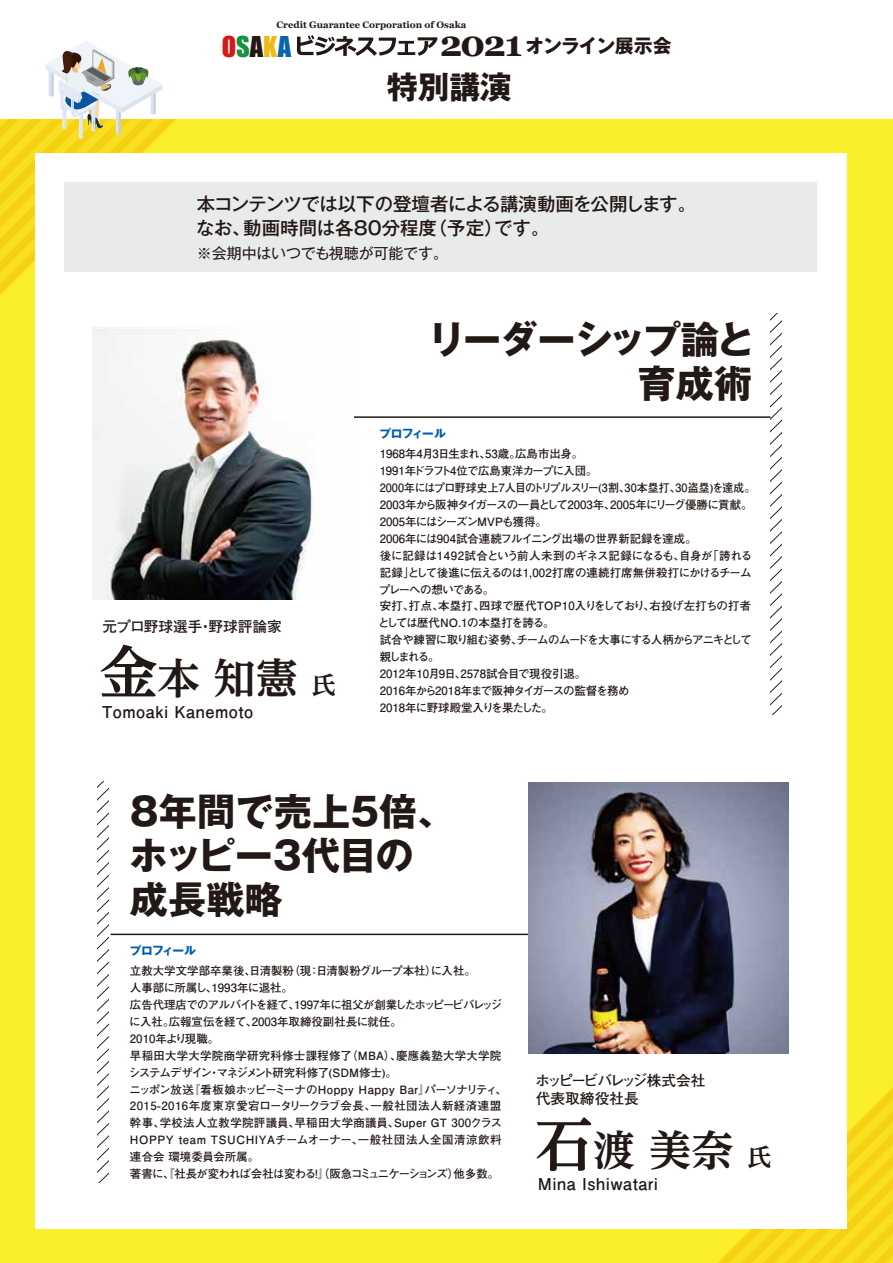
<style>
.page{position:relative;width:893px;height:1263px;background:#fff}
.page>*{position:absolute;margin:0;border:0;box-sizing:border-box;transform-origin:0 0}
.t1{font:700 58.05px "UD Reimin Pro";color:#221815}
.t2{font:700 42px "UD Reimin Pro";color:#221815}
.t3{font:700 38.25px/44.1px "Gothic MB101 Pro";color:#221815}
.t4{font:700 38.25px/44.1px "Gothic MB101 Pro";letter-spacing:-.04em;color:#221815;text-align:right}
.t5{font:700 31.5px "Gothic MB101 Pro";color:#221815}
.t6{font:26.4px "Impact";color:#d71718}
.t7{font:700 18.9px "Gothic MB101 Pr 6 N";letter-spacing:-.055em;color:#231815}
.t8{font:500 18.45px/24px "Gothic MB101 Pro";letter-spacing:-.005em;color:#221815}
.t9{font:700 16.35px "Futo Go B101 Pro";letter-spacing:.03em;color:#221815}
.t10{font:15px "Gothic MB101 Pro";letter-spacing:-.015em;color:#221815}
.t11{font:700 14.7px/17.7px "Futo Go B101 Pro";letter-spacing:-.03em;color:#221815}
.t12{font:700 14.7px "Futo Go B101 Pro";color:#221815}
.t13{font:700 11.7px "Gothic MB101 Pro";letter-spacing:-.055em;color:#005bac}
.t14{font:700 11.4px/17px "Futo Go B101 Pro";letter-spacing:-.035em;color:#221815}
.t15{font:700 11.4px/17px "Futo Go B101 Pro";color:#221815}
.t16{font:700 9.45px "Georgia";color:#231815}
.s1{color:#169244}
.s2{color:#231815}
.s3{color:#efb918}
.s4{color:#0d63aa}
.s5{font-family:"Georgia";font-size:36px}
.s6{font-size:24px}
</style>
<div class="page">
<div style="left:0;top:119px;width:893px;height:1144px;background:#faee2b"></div>
<div style="left:35px;top:153px;width:811px;height:1076px;background:#fff"></div>
<svg style="left:297px;top:35px;width:141px;height:21px"></svg>
<hr style="left:312px;top:416px;width:458px;height:2px;background:#221815">
<hr style="left:111px;top:934px;width:451px;height:1px;background:#221815">
<img style="left:92px;top:329px;width:261px;height:271px">
<svg style="left:718px;top:1087px;width:175px;height:176px"></svg>
<img style="left:528px;top:782px;width:261px;height:272px">
<svg style="left:770px;top:314px;width:12px;height:400px"></svg>
<svg style="left:98px;top:782px;width:11px;height:400px"></svg>
<svg style="left:0;top:41px;width:176px;height:254px"></svg>
<div style="left:64px;top:183px;width:753px;height:89px;background:#e9eaea"></div>
<p class="t16" style="left:277px;top:19px;width:191px">Credit Guarantee Corporation of Osaka</p>
<h3 class="t6" style="left:222px;top:26px;width:71px">O<span class="s1">S</span><span class="s2">A</span><span class="s3">K</span><span class="s4">A</span></h3>
<h3 class="t7" style="left:440px;top:30px;width:233px"><span class="s5">2021</span> オンライン展示会</h3>
<h3 class="t5" style="left:387px;top:60px;width:126px">特別講演</h3>
<h3 class="t8" style="left:196px;top:190px;width:502px">本コンテンツでは以下の登壇者による講演動画を公開します。なお、動画時間は各80分程度（予定）です。</h3>
<h3 class="t10" style="left:197px;top:241px;width:253px">※会期中はいつでも視聴が可能です。</h3>
<h3 class="t4" style="left:428px;top:313px;width:328px">リーダーシップ論と育成術</h3>
<p class="t12" style="left:102px;top:614px;width:181px">元プロ野球選手・野球評論家</p>
<h1 class="t1" style="left:99px;top:625px;width:60px">金</h1>
<h3 class="t9" style="left:102px;top:698px;width:153px">Tomoaki Kanemoto</h3>
<h2 class="t2" style="left:158px;top:644px;width:180px">本 知憲 <span class="s6">氏</span></h2>
<p class="t13" style="left:379px;top:424px;width:68px">プロフィール</p>
<p class="t14" style="left:378px;top:444px;width:379px">1968年4月3日生まれ、53歳。広島市出身。<br>1991年ドラフト4位で広島東洋カープに入団。<br>2000年にはプロ野球史上7人目のトリプルスリー(3割、30本塁打、30盗塁)を達成。<br>2003年から阪神タイガースの一員として2003年、2005年にリーグ優勝に貢献。<br>2005年にはシーズンMVPも獲得。<br>2006年には904試合連続フルイニング出場の世界新記録を達成。<br>後に記録は1492試合という前人未到のギネス記録になるも、自身が「誇れる記録」として後進に伝えるのは1,002打席の連続打席無併殺打にかけるチームプレーへの想いである。<br>安打、打点、本塁打、四球で歴代TOP10入りをしており、右投げ左打ちの打者としては歴代NO.1の本塁打を誇る。<br>試合や練習に取り組む姿勢、チームのムードを大事にする人柄からアニキとして親しまれる。<br>2012年10月9日、2578試合目で現役引退。<br>2016年から2018年まで阪神タイガースの監督を務め<br>2018年に野球殿堂入りを果たした。</p>
<h3 class="t3" style="left:130px;top:784px;width:327px">8年間で売上5倍、ホッピー3代目の成長戦略</h3>
<p class="t13" style="left:130px;top:941px;width:68px">プロフィール</p>
<p class="t15" style="left:129px;top:961px;width:379px">立教大学文学部卒業後、日清製粉（現：日清製粉グループ本社）に入社。<br>人事部に所属し、1993年に退社。<br>広告代理店でのアルバイトを経て、1997年に祖父が創業したホッピービバレッジに入社。広報宣伝を経て、2003年取締役副社長に就任。<br>2010年より現職。<br>早稲田大学大学院商学研究科修士課程修了（MBA）、慶應義塾大学大学院システムデザイン・マネジメント研究科修了(SDM修士)。<br>ニッポン放送『看板娘ホッピーミーナのHoppy Happy Bar』パーソナリティ、2015-2016年度東京愛宕ロータリークラブ会長、一般社団法人新経済連盟幹事、学校法人立教学院評議員、早稲田大学商議員、Super GT 300クラスHOPPY team TSUCHIYAチームオーナー、一般社団法人全国清涼飲料連合会 環境委員会所属。<br>著書に、『社長が変われば会社は変わる！』（阪急コミュニケーションズ）他多数。</p>
<p class="t11" style="left:535px;top:1069px;width:172px">ホッピービバレッジ株式会社代表取締役社長</p>
<h1 class="t1" style="left:535px;top:1097px;width:60px">石</h1>
<h3 class="t9" style="left:538px;top:1171px;width:122px">Mina Ishiwatari</h3>
<h2 class="t2" style="left:593px;top:1116px;width:180px">渡 美奈<span class="s6">氏</span></h2>
</div>
